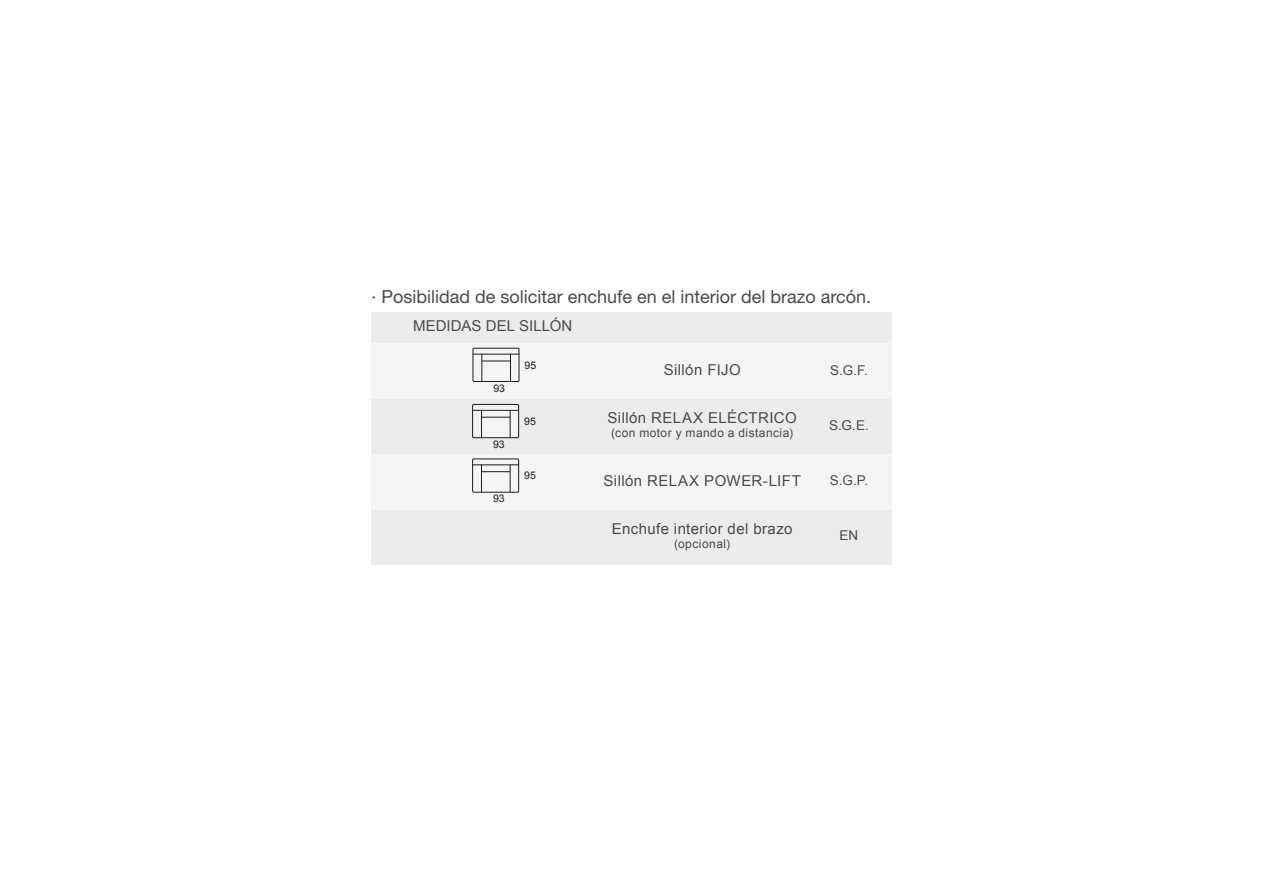
<style>
.page{position:relative;width:1263px;height:893px;background:#fff}
.page>*{position:absolute;margin:0;border:0;box-sizing:border-box;transform-origin:0 0}
.t1{font:18px "Helvetica Neue LT Std";color:#4a4a49}
.t2{font:15px "Arial";letter-spacing:.025em;color:#4a4a49}
.t3{font:15px "Arial";color:#4a4a49}
.t4{font:13.5px "Arial";color:#4a4a49}
.t5{font:12px "Arial";letter-spacing:.035em;color:#4a4a49}
.t6{font:10.5px "Arial";color:#1c1c1b}
</style>
<div class="page">
<div style="left:806px;top:509px;width:85px;height:56px;background:#ececec"></div>
<div style="left:598px;top:509px;width:208px;height:56px;background:#ececec"></div>
<div style="left:371px;top:509px;width:227px;height:56px;background:#ececec"></div>
<div style="left:806px;top:399px;width:85px;height:55px;background:#ececec"></div>
<div style="left:598px;top:399px;width:208px;height:55px;background:#ececec"></div>
<div style="left:371px;top:399px;width:227px;height:55px;background:#ececec"></div>
<div style="left:806px;top:312px;width:85px;height:31px;background:#ececec"></div>
<div style="left:371px;top:312px;width:435px;height:31px;background:#ececec"></div>
<div style="left:806px;top:454px;width:85px;height:55px;background:#f5f5f5"></div>
<div style="left:598px;top:454px;width:208px;height:55px;background:#f5f5f5"></div>
<div style="left:371px;top:454px;width:227px;height:55px;background:#f5f5f5"></div>
<div style="left:806px;top:343px;width:85px;height:56px;background:#f5f5f5"></div>
<div style="left:598px;top:343px;width:208px;height:56px;background:#f5f5f5"></div>
<div style="left:371px;top:343px;width:227px;height:56px;background:#f5f5f5"></div>
<div style="left:473px;top:348px;width:46px;height:34px;border:1px solid #1c1c1b"></div>
<svg style="left:481px;top:355px;width:30px;height:27px"></svg>
<hr style="left:473px;top:354px;width:46px;height:1px;background:#1c1c1b">
<div style="left:473px;top:404px;width:46px;height:34px;background:#f5f5f5"></div>
<div style="left:472px;top:404px;width:47px;height:34px;border:1px solid #1c1c1b"></div>
<svg style="left:481px;top:411px;width:30px;height:27px"></svg>
<hr style="left:472px;top:410px;width:47px;height:1px;background:#1c1c1b">
<div style="left:472px;top:459px;width:47px;height:34px;border:1px solid #1c1c1b"></div>
<svg style="left:481px;top:465px;width:30px;height:27px"></svg>
<hr style="left:472px;top:464px;width:47px;height:1px;background:#1c1c1b">
<p class="t1" style="left:371px;top:285px;width:501px">· Posibilidad de solicitar enchufe en el interior del brazo arcón.</p>
<p class="t3" style="left:413px;top:316px;width:161px">MEDIDAS DEL SILLÓN</p>
<p class="t6" style="left:525px;top:358px;width:13px">95</p>
<p class="t6" style="left:493px;top:381px;width:13px">93</p>
<p class="t2" style="left:664px;top:360px;width:79px">Sillón FIJO</p>
<p class="t4" style="left:830px;top:361px;width:39px">S.G.F.</p>
<p class="t2" style="left:607px;top:408px;width:191px">Sillón RELAX ELÉCTRICO</p>
<p class="t5" style="left:611px;top:425px;width:184px">(con motor y mando a distancia)</p>
<p class="t6" style="left:524px;top:414px;width:13px">95</p>
<p class="t4" style="left:829px;top:416px;width:42px">S.G.E.</p>
<p class="t6" style="left:493px;top:437px;width:13px">93</p>
<p class="t6" style="left:493px;top:492px;width:13px">93</p>
<p class="t6" style="left:524px;top:469px;width:13px">95</p>
<p class="t2" style="left:603px;top:470px;width:199px">Sillón RELAX POWER-LIFT</p>
<p class="t4" style="left:830px;top:472px;width:40px">S.G.P.</p>
<p class="t2" style="left:612px;top:518px;width:182px">Enchufe interior del brazo</p>
<p class="t5" style="left:674px;top:536px;width:58px">(opcional)</p>
<p class="t4" style="left:840px;top:527px;width:20px">EN</p>
</div>
